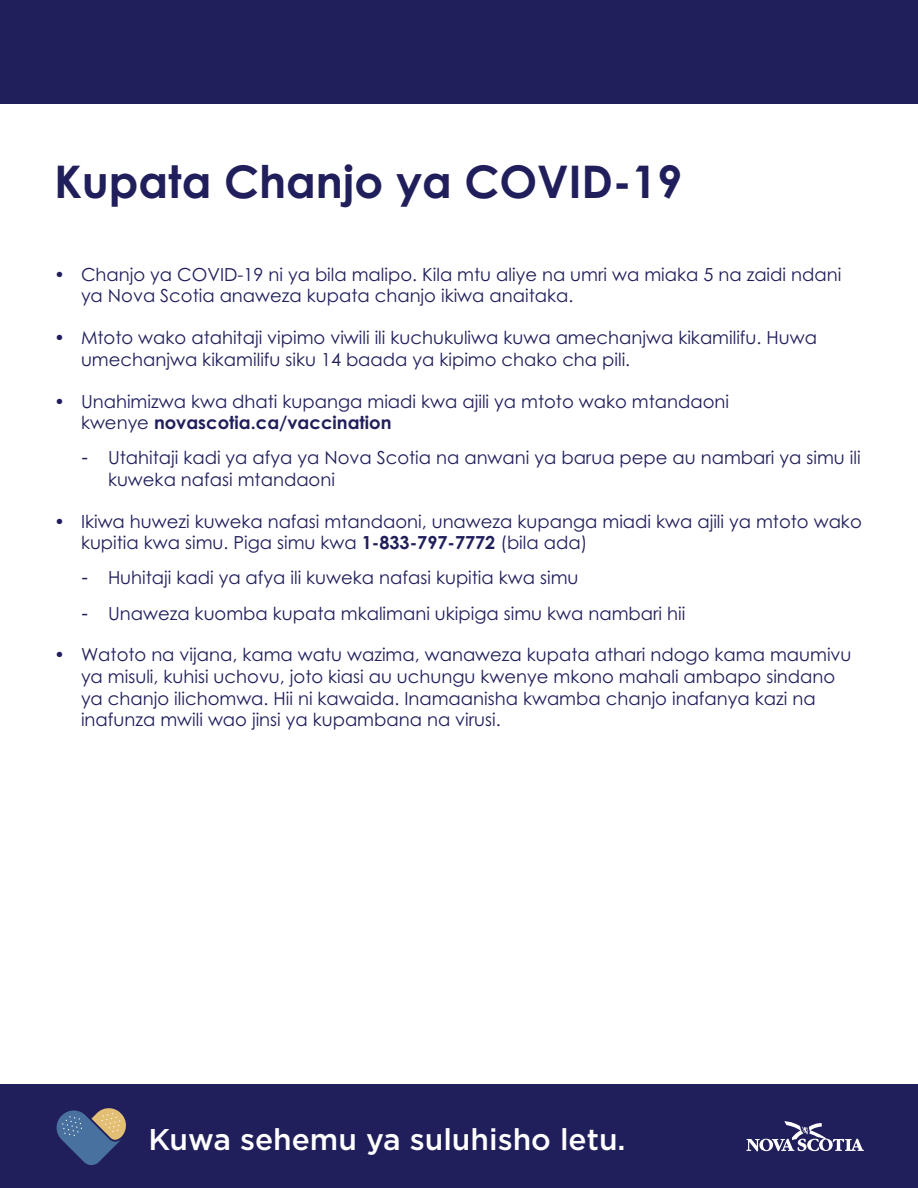
<style>
.page{position:relative;width:918px;height:1188px;background:#fff}
.page>*{position:absolute;margin:0;border:0;box-sizing:border-box;transform-origin:0 0}
.t1{font:700 45px "Century Gothic Pro";color:#201f5c}
.t2{font:500 30px "Gotham";color:#fff}
.t3{font:18px/21.6px "Century Gothic Pro";color:#201f5c}
.s1{font-weight:700}
.s2{font-family:"Gotham"}
</style>
<div class="page">
<div style="left:0;top:1084px;width:918px;height:104px;background:#201f5c"></div>
<div style="left:0;top:0;width:918px;height:104px;background:#201f5c"></div>
<svg style="left:746px;top:1121px;width:118px;height:30px"></svg>
<svg style="left:56px;top:1108px;width:70px;height:57px"></svg>
<h1 class="t1" style="left:54px;top:154px;width:630px">Kupata Chanjo ya COVID-19</h1>
<p class="t3" style="left:81px;top:263px;width:762px;text-indent:-27px">• Chanjo ya COVID-19 ni ya bila malipo. Kila mtu aliye na umri wa miaka 5 na zaidi ndani ya Nova Scotia anaweza kupata chanjo ikiwa anaitaka.</p>
<p class="t3" style="left:81px;top:327px;width:738px;text-indent:-27px">• Mtoto wako atahitaji vipimo viwili ili kuchukuliwa kuwa amechanjwa kikamilifu. Huwa umechanjwa kikamilifu siku 14 baada ya kipimo chako cha pili.</p>
<p class="t3" style="left:81px;top:390px;width:650px;text-indent:-27px">• Unahimizwa kwa dhati kupanga miadi kwa ajili ya mtoto wako mtandaoni kwenye <span class="s1">novascotia.ca/vaccination</span></p>
<p class="t3" style="left:108px;top:447px;width:754px;text-indent:-27px"><span class="s2">-</span> Utahitaji kadi ya afya ya Nova Scotia na anwani ya barua pepe au nambari ya simu ili kuweka nafasi mtandaoni</p>
<p class="t3" style="left:81px;top:510px;width:782px;text-indent:-27px">• Ikiwa huwezi kuweka nafasi mtandaoni, unaweza kupanga miadi kwa ajili ya mtoto wako kupitia kwa simu. Piga simu kwa <span class="s1">1-833-797-7772</span> (bila ada)</p>
<p class="t3" style="left:81px;top:567px;width:499px"><span class="s2">-</span> Huhitaji kadi ya afya ili kuweka nafasi kupitia kwa simu</p>
<p class="t3" style="left:81px;top:602px;width:606px"><span class="s2">-</span> Unaweza kuomba kupata mkalimani ukipiga simu kwa nambari hii</p>
<p class="t3" style="left:81px;top:644px;width:772px;text-indent:-27px">• Watoto na vijana, kama watu wazima, wanaweza kupata athari ndogo kama maumivu ya misuli, kuhisi uchovu, joto kiasi au uchungu kwenye mkono mahali ambapo sindano ya chanjo ilichomwa. Hii ni kawaida. Inamaanisha kwamba chanjo inafanya kazi na inafunza mwili wao jinsi ya kupambana na virusi.</p>
<h2 class="t2" style="left:148px;top:1120px;width:479px">Kuwa sehemu ya suluhisho letu.</h2>
</div>
